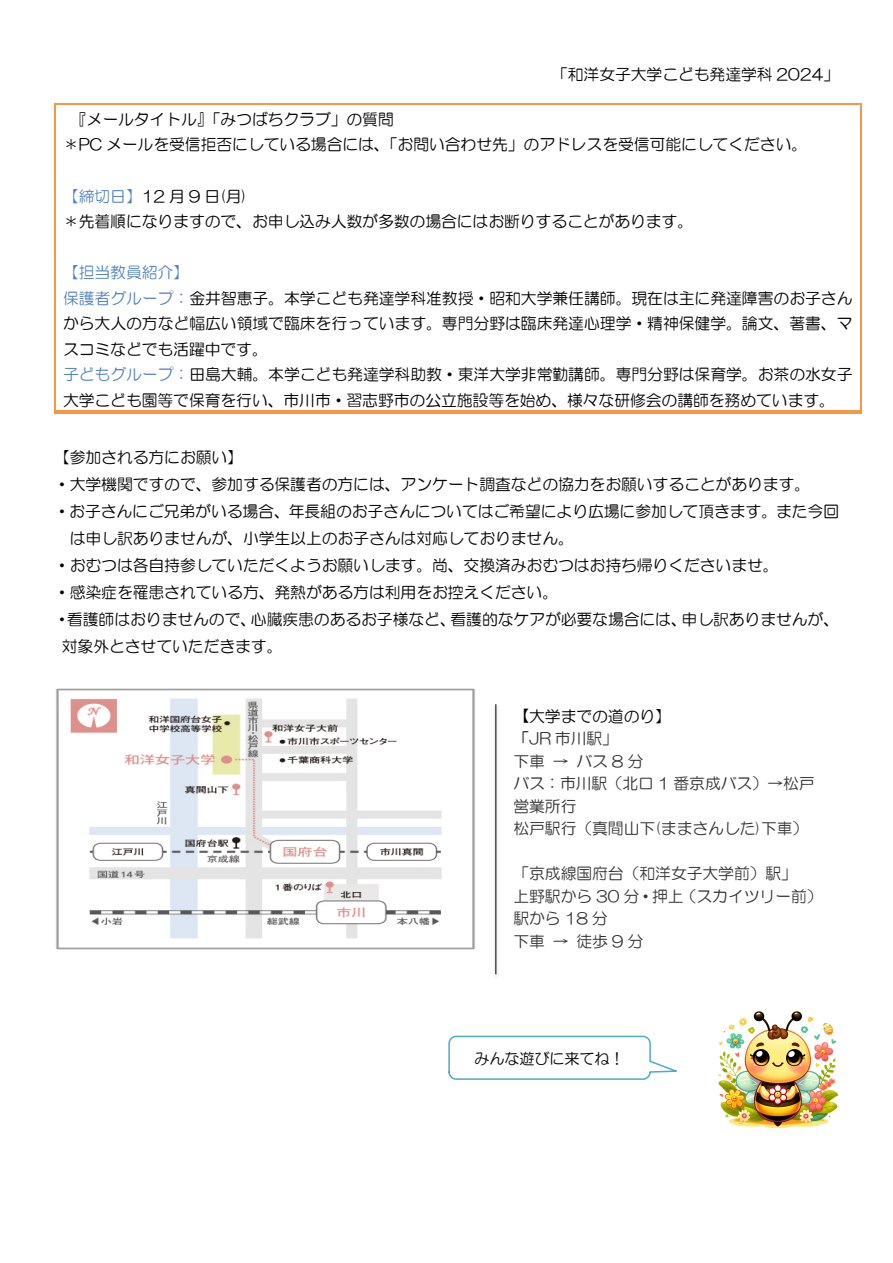
<style>
.page{position:relative;width:893px;height:1263px;background:#fff}
.page>*{position:absolute;margin:0;border:0;box-sizing:border-box;transform-origin:0 0}
.t1{font:15.9px/25.5px "HG Maru Gothic MPRO";letter-spacing:-.005em;color:#000}
.t2{font:15.9px/22.5px "HG Maru Gothic MPRO";letter-spacing:-.005em;color:#333}
.t3{font:15.15px "HG Maru Gothic MPRO";letter-spacing:-.01em;color:#000}
.s1{color:#4f81bd}
.s2{font-family:"Meiryo";font-weight:700;color:#000}
.s3{color:#000}
</style>
<div class="page">
<hr style="left:55px;top:103px;width:805px;height:2px;background:#f79646">
<hr style="left:54px;top:105px;width:1px;height:306px;background:#f79646">
<hr style="left:54px;top:411px;width:806px;height:3px;background:#f79646">
<hr style="left:860px;top:105px;width:1px;height:306px;background:#f79646">
<img style="left:56px;top:688px;width:419px;height:262px">
<img style="left:494px;top:704px;width:4px;height:272px">
<hr style="left:495px;top:704px;width:1px;height:270px;background:#000">
<img style="left:718px;top:1011px;width:120px;height:118px">
<svg style="left:448px;top:1035px;width:229px;height:45px"></svg>
<p class="t1" style="left:552px;top:61px;width:289px">「和洋女子大学こども発達学科 2024」</p>
<p class="t1" style="left:63px;top:107px;width:746px;text-indent:8px">『メールタイトル』「みつばちクラブ」の質問<br>＊PC メールを受信拒否にしている場合には、「お問い合わせ先」のアドレスを受信可能にしてください。</p>
<p class="t1" style="left:63px;top:183px;width:632px"><span class="s1">【締切日】</span>12 月 9 日(月)<br>＊先着順になりますので、お申し込み人数が多数の場合にはお断りすることがあります。</p>
<p class="t1" style="left:63px;top:260px;width:791px"><span class="s1">【担当教員紹介】<br>保護者グループ：</span>金井智恵子。本学こども発達学科准教授・昭和大学兼任講師。現在は主に発達障害のお子さんから大人の方など幅広い領域で臨床を行っています。専門分野は臨床発達心理学・精神保健学。論文、著書、マスコミなどでも活躍中です。<br><span class="s1">子どもグループ：</span>田島大輔。本学こども発達学科助教・東洋大学非常勤講師。専門分野は保育学。お茶の水女子大学こども園等で保育を行い、市川市・習志野市の公立施設等を始め、様々な研修会の講師を務めています。</p>
<p class="t1" style="left:54px;top:444px;width:191px">【参加される方にお願い】</p>
<p class="t1" style="left:54px;top:471px;width:758px">・大学機関ですので、参加する保護者の方には、アンケート調査などの協力をお願いすることがあります。</p>
<p class="t1" style="left:54px;top:498px;width:787px">・お子さんにご兄弟がいる場合、年長組のお子さんについてはご希望により広場に参加して頂きます。また今回</p>
<p class="t1" style="left:70px;top:525px;width:506px">は申し訳ありませんが、小学生以上のお子さんは対応しておりません。</p>
<p class="t1" style="left:54px;top:552px;width:726px">・おむつは各自持参していただくようお願いします。尚、交換済みおむつはお持ち帰りくださいませ。</p>
<p class="t1" style="left:54px;top:579px;width:506px">・感染症を罹患されている方、発熱がある方は利用をお控えください。</p>
<p class="t1" style="left:54px;top:606px;width:787px">・看護師はおりませんので、心臓疾患のあるお子様など、看護的なケアが必要な場合には、申し訳ありませんが、</p>
<p class="t1" style="left:62px;top:633px;width:222px">対象外とさせていただきます。</p>
<p class="t2" style="left:513px;top:704px;width:303px"><span class="s2">【</span><span class="s3">大学までの道のり】<br>「</span>JR 市川駅」<br>下車 → バス8分<br>バス：市川駅（北口 1 番京成バス）→松戸営業所行<br>松戸駅行（真間山下(ままさんした)下車）</p>
<p class="t2" style="left:513px;top:862px;width:311px">「京成線国府台（和洋女子大学前）駅」<br>上野駅から 30 分・押上（スカイツリー前）駅から 18 分<br>下車 → 徒歩9分</p>
<p class="t3" style="left:474px;top:1051px;width:152px">みんな遊びに来てね！</p>
</div>
